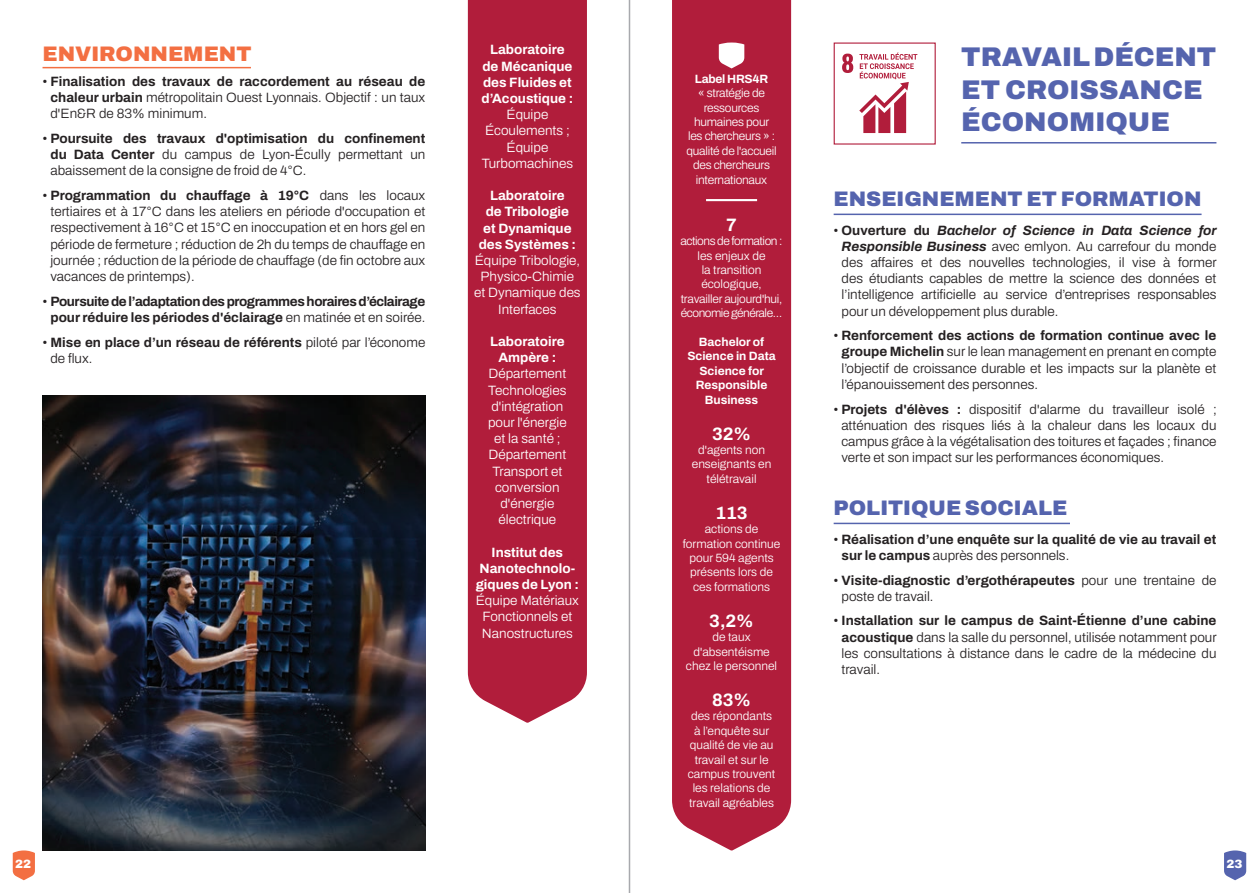
<style>
.page{position:relative;width:1259px;height:893px;background:#fff}
.page>*{position:absolute;margin:0;border:0;box-sizing:border-box;transform-origin:0 0}
.t1{font:600 27px/32.4px "Archivo";color:#5564ae}
.t2{font:600 21px "Archivo";color:#5564ae}
.t3{font:600 21px "Archivo";color:#f36f42}
.t4{font:600 18px "Archivo";color:#fff}
.t5{font:600 13.5px/16.2px "Archivo";color:#252122;text-align:justify}
.t6{font:600 13.5px/16.2px "Archivo";color:#fff;text-align:center}
.t7{font:600 13.5px/16.2px "Archivo";letter-spacing:-.03em;color:#252122;text-align:center}
.t8{font:600 12px/14.4px "Archivo";color:#fff;text-align:center}
.t9{font:600 12px/14.4px "Archivo";letter-spacing:-.02em;color:#fff;text-align:center}
.s1{font-style:italic}
</style>
<div class="page">
<svg style="left:1224px;top:850px;width:22px;height:30px"></svg>
<div style="left:672px;top:0;width:119px;height:850px;background:#b11d3b"></div>
<svg style="left:719px;top:43px;width:25px;height:25px"></svg>
<hr style="left:706px;top:199px;width:51px;height:2px;background:#fff">
<hr style="left:961px;top:142px;width:255px;height:2px;background:#5564ae">
<hr style="left:833px;top:214px;width:368px;height:1px;background:#5564ae">
<hr style="left:833px;top:523px;width:237px;height:1px;background:#5564ae">
<svg style="left:842px;top:53px;width:75px;height:80px"></svg>
<svg style="left:13px;top:850px;width:22px;height:30px"></svg>
<div style="left:468px;top:0;width:119px;height:723px;background:#b11d3b"></div>
<hr style="left:43px;top:67px;width:208px;height:1px;background:#f36f42">
<img style="left:43px;top:395px;width:382px;height:455px">
<hr style="left:629px;top:0;width:1px;height:893px;background:#a8a9ad">
<h2 class="t3" style="left:43px;top:38px;width:210px">ENVIRONNEMENT</h2>
<p class="t5" style="left:50px;top:73px;width:376px;text-indent:-8px">• Finalisation des travaux de raccordement au réseau de chaleur urbain métropolitain Ouest Lyonnais. Objectif : un taux d'En&amp;R de 83% minimum.</p>
<p class="t5" style="left:50px;top:130px;width:376px;text-indent:-8px">• Poursuite des travaux d'optimisation du confinement du Data Center du campus de Lyon-Écully permettant un abaissement de la consigne de froid de 4°C.</p>
<p class="t5" style="left:50px;top:187px;width:376px;text-indent:-8px">• Programmation du chauffage à 19°C dans les locaux tertiaires et à 17°C dans les ateliers en période d'occupation et respectivement à 16°C et 15°C en inoccupation et en hors gel en période de fermeture ; réduction de 2h du temps de chauffage en journée ; réduction de la période de chauffage (de fin octobre aux vacances de printemps).</p>
<p class="t7" style="left:43px;top:293px;width:384px">• Poursuite de l’adaptation des programmes horaires d’éclairage pour réduire les périodes d'éclairage en matinée et en soirée.</p>
<p class="t5" style="left:50px;top:334px;width:376px;text-indent:-8px">• Mise en place d’un réseau de référents piloté par l’économe de flux.</p>
<p class="t6" style="left:481px;top:42px;width:93px">Laboratoire de Mécanique des Fluides et d’Acoustique :<br>Équipe<br>Écoulements ;<br>Équipe<br>Turbomachines</p>
<p class="t6" style="left:474px;top:187px;width:108px">Laboratoire<br>de Tribologie<br>et Dynamique des Systèmes :<br>Équipe Tribologie,<br>Physico-Chimie et Dynamique des<br>Interfaces</p>
<p class="t6" style="left:488px;top:333px;width:80px">Laboratoire<br>Ampère :<br>Département<br>Technologies d'intégration pour l'énergie et la santé ;<br>Département<br>Transport et conversion d'énergie électrique</p>
<p class="t6" style="left:476px;top:544px;width:105px">Institut des<br>Nanotechnolo&shy;giques de Lyon :<br>Équipe Matériaux<br>Fonctionnels et<br>Nanostructures</p>
<p class="t8" style="left:15px;top:857px;width:18px">22</p>
<p class="t9" style="left:686px;top:71px;width:92px">Label HRS4R<br>« stratégie de ressources humaines pour les chercheurs » : qualité de l'accueil des chercheurs internationaux</p>
<h3 class="t4" style="left:726px;top:211px;width:12px">7</h3>
<p class="t9" style="left:680px;top:234px;width:103px">actions de formation : les enjeux de<br>la transition écologique, travailler aujourd'hui, économie générale…</p>
<p class="t8" style="left:687px;top:335px;width:90px">Bachelor of<br>Science in Data<br>Science for<br>Responsible<br>Business</p>
<h3 class="t4" style="left:712px;top:420px;width:40px">32%</h3>
<p class="t8" style="left:692px;top:443px;width:81px">d'agents non enseignants en télétravail</p>
<h3 class="t4" style="left:715px;top:499px;width:34px">113</h3>
<p class="t8" style="left:683px;top:522px;width:99px">actions de formation continue pour 594 agents présents lors de ces formations</p>
<h3 class="t4" style="left:709px;top:607px;width:46px">3,2%</h3>
<p class="t8" style="left:686px;top:630px;width:93px">de taux d'absentéisme chez le personnel</p>
<h3 class="t4" style="left:712px;top:686px;width:40px">83%</h3>
<p class="t8" style="left:688px;top:709px;width:89px">des répondants à l’enquête sur qualité de vie au travail et sur le campus trouvent les relations de travail agréables</p>
<h1 class="t1" style="left:961px;top:41px;width:257px">TRAVAIL DÉCENT<br>ET CROISSANCE<br>ÉCONOMIQUE</h1>
<h2 class="t2" style="left:833px;top:183px;width:369px">ENSEIGNEMENT ET FORMATION</h2>
<p class="t5" style="left:841px;top:222px;width:377px;text-indent:-8px">• Ouverture du <span class="s1">Bachelor of Science in Data Science for Responsible Business</span> avec emlyon. Au carrefour du monde des affaires et des nouvelles technologies, il vise à former des étudiants capables de mettre la science des données et l’intelligence artificielle au service d’entreprises responsables pour un développement plus durable.</p>
<p class="t5" style="left:841px;top:327px;width:376px;text-indent:-8px">• Renforcement des actions de formation continue avec le groupe Michelin sur le lean management en prenant en compte l’objectif de croissance durable et les impacts sur la planète et l’épanouissement des personnes.</p>
<p class="t5" style="left:841px;top:401px;width:377px;text-indent:-8px">• Projets d'élèves : dispositif d'alarme du travailleur isolé ; atténuation des risques liés à la chaleur dans les locaux du campus grâce à la végétalisation des toitures et façades ; finance verte et son impact sur les performances économiques.</p>
<h2 class="t2" style="left:833px;top:492px;width:235px">POLITIQUE SOCIALE</h2>
<p class="t5" style="left:841px;top:531px;width:376px;text-indent:-8px">• Réalisation d’une enquête sur la qualité de vie au travail et sur le campus auprès des personnels.</p>
<p class="t5" style="left:841px;top:572px;width:376px;text-indent:-8px">• Visite-diagnostic d’ergothérapeutes pour une trentaine de poste de travail.</p>
<p class="t5" style="left:841px;top:613px;width:377px;text-indent:-8px">• Installation sur le campus de Saint-Étienne d’une cabine acoustique dans la salle du personnel, utilisée notamment pour les consultations à distance dans le cadre de la médecine du travail.</p>
<p class="t8" style="left:1226px;top:857px;width:18px">23</p>
</div>
